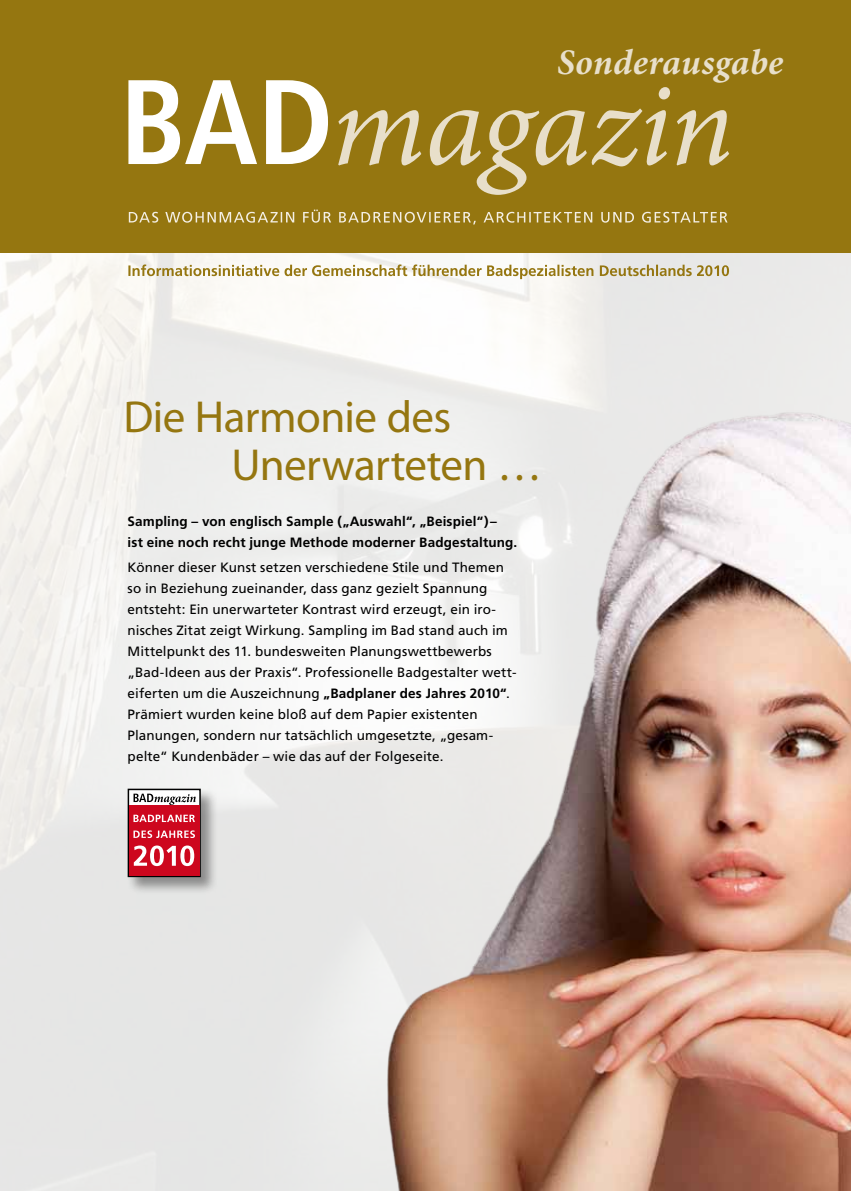
<style>
.page{position:relative;width:851px;height:1191px;background:#fff}
.page>*{position:absolute;margin:0;border:0;box-sizing:border-box;transform-origin:0 0}
.t1{font:45px/48px "Myriad Pro";letter-spacing:-.01em;color:#957610}
.t2{font:italic 700 36px "Minion Pro";letter-spacing:.005em;color:#e8dfca}
.t3{font:13.5px/21px "Frutiger";letter-spacing:.01em;color:#000}
.t4{font:700 13.5px/21px "Frutiger";letter-spacing:.01em;color:#000}
.s1{font-weight:700}
</style>
<div class="page">
<div style="left:0;top:252px;width:850px;height:939px;background:linear-gradient(to bottom,#f6f5f2,#e4e5e4)"></div>
<div style="left:0;top:0;width:850px;height:253px;background:#957610"></div>
<svg style="left:128px;top:80px;width:200px;height:84px"></svg>
<svg style="left:338px;top:87px;width:391px;height:108px"></svg>
<svg style="left:129px;top:210px;width:598px;height:14px"></svg>
<img style="left:266px;top:404px;width:584px;height:787px">
<svg style="left:128px;top:264px;width:601px;height:15px"></svg>
<div style="left:127px;top:788px;width:91px;height:106px;background:#000;opacity:.4"></div>
<div style="left:128px;top:789px;width:72px;height:87px;background:#fff"></div>
<div style="left:128px;top:788px;width:73px;height:89px;border:2px solid #000"></div>
<div style="left:129px;top:805px;width:70px;height:70px;background:#cd071e"></div>
<svg style="left:133px;top:793px;width:63px;height:12px"></svg>
<svg style="left:133px;top:814px;width:62px;height:8px"></svg>
<svg style="left:133px;top:830px;width:62px;height:8px"></svg>
<svg style="left:134px;top:845px;width:60px;height:21px"></svg>
<h2 class="t2" style="left:557px;top:37px;width:228px">Sonderausgabe</h2>
<h1 class="t1" style="left:231px;top:392px;width:312px;text-indent:-108px">Die Harmonie des<br>Unerwarteten …</h1>
<p class="t4" style="left:128px;top:510px;width:391px">Sampling – von englisch Sample („Auswahl“, „Beispiel“)–<br>ist eine noch recht junge Methode moderner Badgestaltung.</p>
<p class="t3" style="left:128px;top:556px;width:390px">Könner dieser Kunst setzen verschiedene Stile und Themen so in Beziehung zueinander, dass ganz gezielt Spannung entsteht: Ein unerwarteter Kontrast wird erzeugt, ein iro&shy;nisches Zitat zeigt Wirkung. Sampling im Bad stand auch im Mittelpunkt des 11. bundesweiten Planungswettbewerbs „Bad-Ideen aus der Praxis“. Professionelle Badgestalter wett&shy;eiferten um die Auszeichnung <span class="s1">„Badplaner des Jahres 2010“</span>.<br>Prämiert wurden keine bloß auf dem Papier existenten Planungen, sondern nur tatsächlich umgesetzte, „gesam&shy;pelte“ Kundenbäder – wie das auf der Folgeseite.</p>
</div>
